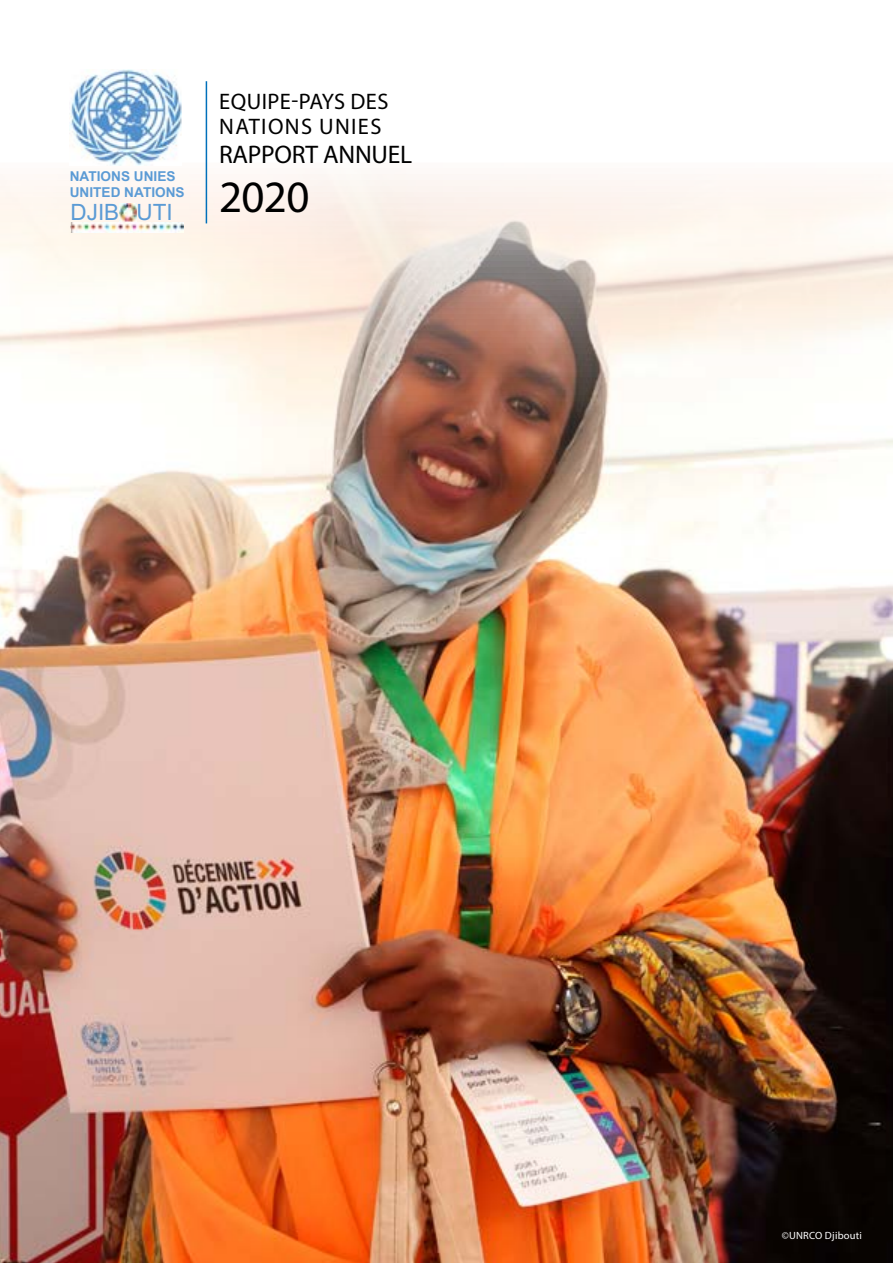
<style>
.page{position:relative;width:893px;height:1263px;background:#fff}
.page>*{position:absolute;margin:0;border:0;box-sizing:border-box;transform-origin:0 0}
.t1{font:45px "Myriad Pro";color:#000}
.t2{font:25.5px "Myriad Pro";letter-spacing:-.01em;color:#000}
.t3{font:22.5px/25.5px "Myriad Pro";letter-spacing:.02em;color:#000}
.t4{font:22.5px "Arial";color:#5b9bd5}
.t5{font:700 13.65px/16.4px "Arial";color:#5b9bd5}
.t6{font:10.5px "Myriad Pro";letter-spacing:.02em;color:#fff}
</style>
<div class="page">
<img style="left:0;top:162px;width:893px;height:1101px">
<hr style="left:206px;top:81px;width:1px;height:142px;background:#0070ba">
<img style="left:71px;top:222px;width:113px;height:11px">
<img style="left:120px;top:203px;width:17px;height:18px">
<img style="left:70px;top:70px;width:112px;height:96px">
<p class="t5" style="left:70px;top:168px;width:116px">NATIONS UNIES<br>UNITED NATIONS</p>
<p class="t4" style="left:71px;top:197px;width:104px">DJIB UTI</p>
<p class="t3" style="left:219px;top:88px;width:171px">EQUIPE-PAYS DES<br>NATIONS UNIES</p>
<p class="t2" style="left:219px;top:139px;width:195px">RAPPORT ANNUEL</p>
<h1 class="t1" style="left:219px;top:169px;width:92px">2020</h1>
<p class="t6" style="left:782px;top:1229px;width:82px">©UNRCO Djibouti</p>
</div>
